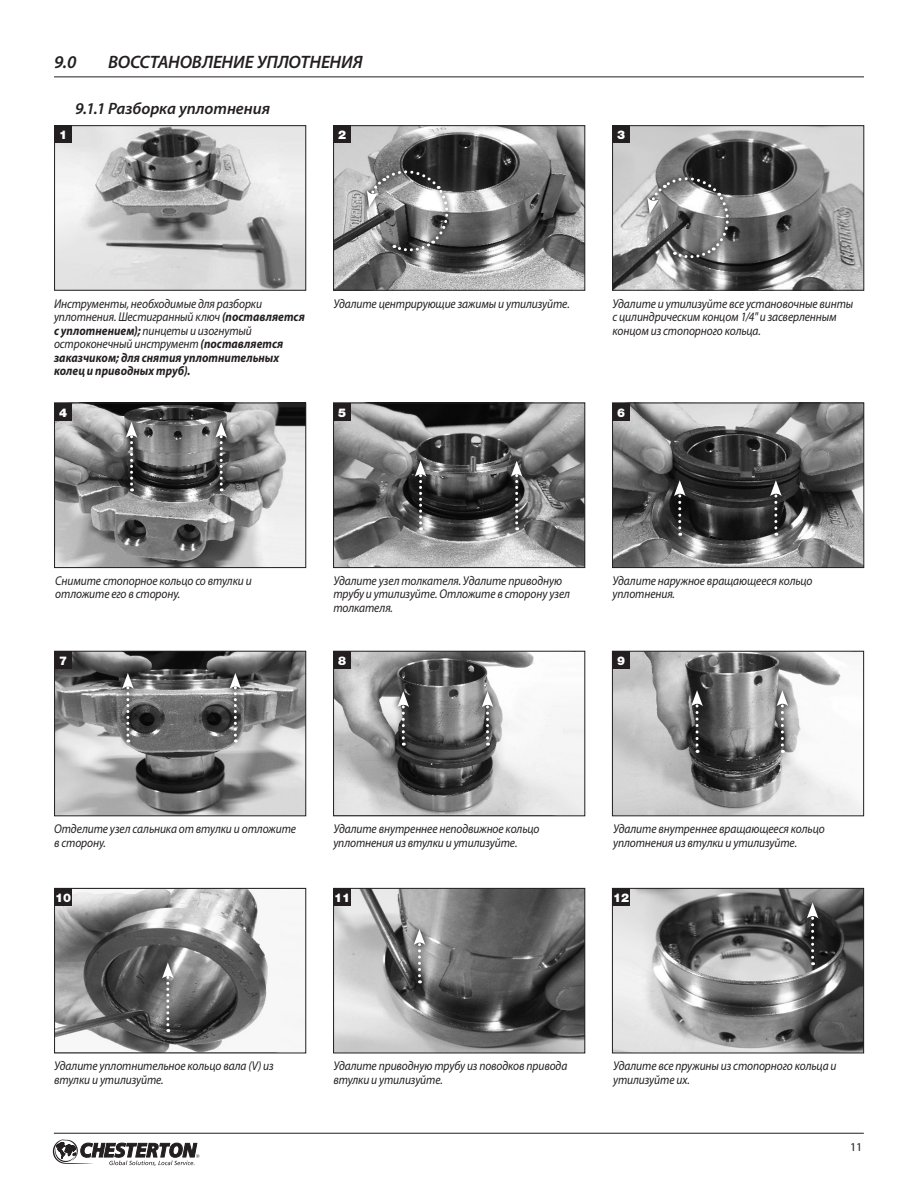
<style>
.page{position:relative;width:918px;height:1188px;background:#fff}
.page>*{position:absolute;margin:0;border:0;box-sizing:border-box;transform-origin:0 0}
.section_head{font:italic 600 18px "Myriad Pro";letter-spacing:-.005em;color:#231f20}
.Subhead{font:italic 600 16.5px "Myriad Pro";color:#231f20}
.ImageCations{font:italic 12.75px/13.5px "Myriad Pro";letter-spacing:-.01em;color:#231f20;scale:.9 1}
.t1{font:900 12px "Helvetica Neue LT Std";color:#fff}
.t2{font:12px "Myriad Pro";color:#231f20}
.s1{font-weight:700}
</style>
<div class="page">
<svg style="left:53px;top:1139px;width:146px;height:27px"></svg>
<hr style="left:54px;top:1133px;width:810px;height:1px;background:#231f20">
<hr style="left:54px;top:76px;width:810px;height:1px;background:#231f20">
<img style="left:56px;top:405px;width:248px;height:161px">
<div style="left:54px;top:403px;width:252px;height:165px;border:1px solid #231f20"></div>
<img style="left:56px;top:653px;width:248px;height:161px">
<div style="left:54px;top:651px;width:252px;height:165px;border:1px solid #231f20"></div>
<img style="left:56px;top:890px;width:248px;height:161px">
<div style="left:54px;top:888px;width:252px;height:165px;border:1px solid #231f20"></div>
<img style="left:56px;top:127px;width:248px;height:162px">
<div style="left:54px;top:125px;width:252px;height:166px;border:1px solid #231f20"></div>
<div style="left:54px;top:403px;width:18px;height:18px;background:#231f20"></div>
<div style="left:54px;top:651px;width:18px;height:18px;background:#231f20"></div>
<div style="left:54px;top:888px;width:18px;height:18px;background:#231f20"></div>
<div style="left:54px;top:125px;width:18px;height:18px;background:#231f20"></div>
<img style="left:335px;top:405px;width:248px;height:161px">
<div style="left:333px;top:403px;width:252px;height:165px;border:1px solid #231f20"></div>
<img style="left:335px;top:653px;width:248px;height:161px">
<div style="left:333px;top:651px;width:252px;height:165px;border:1px solid #231f20"></div>
<img style="left:335px;top:890px;width:248px;height:161px">
<div style="left:333px;top:888px;width:252px;height:165px;border:1px solid #231f20"></div>
<img style="left:335px;top:127px;width:248px;height:162px">
<div style="left:333px;top:125px;width:252px;height:166px;border:1px solid #231f20"></div>
<div style="left:333px;top:403px;width:18px;height:18px;background:#231f20"></div>
<div style="left:333px;top:651px;width:18px;height:18px;background:#231f20"></div>
<div style="left:333px;top:888px;width:18px;height:18px;background:#231f20"></div>
<div style="left:333px;top:125px;width:18px;height:18px;background:#231f20"></div>
<img style="left:614px;top:405px;width:248px;height:161px">
<div style="left:612px;top:403px;width:252px;height:165px;border:1px solid #231f20"></div>
<img style="left:614px;top:127px;width:248px;height:162px">
<div style="left:612px;top:125px;width:252px;height:166px;border:1px solid #231f20"></div>
<div style="left:612px;top:403px;width:18px;height:18px;background:#231f20"></div>
<div style="left:612px;top:125px;width:18px;height:18px;background:#231f20"></div>
<img style="left:614px;top:653px;width:248px;height:161px">
<div style="left:612px;top:651px;width:252px;height:165px;border:1px solid #231f20"></div>
<img style="left:614px;top:890px;width:248px;height:161px">
<div style="left:612px;top:888px;width:252px;height:165px;border:1px solid #231f20"></div>
<div style="left:612px;top:651px;width:18px;height:18px;background:#231f20"></div>
<div style="left:612px;top:888px;width:18px;height:18px;background:#231f20"></div>
<svg style="left:119px;top:416px;width:25px;height:82px"></svg>
<svg style="left:126px;top:422px;width:11px;height:69px"></svg>
<svg style="left:209px;top:416px;width:25px;height:82px"></svg>
<svg style="left:215px;top:422px;width:12px;height:69px"></svg>
<svg style="left:115px;top:667px;width:25px;height:82px"></svg>
<svg style="left:122px;top:673px;width:12px;height:69px"></svg>
<svg style="left:223px;top:667px;width:25px;height:82px"></svg>
<svg style="left:229px;top:673px;width:12px;height:69px"></svg>
<svg style="left:155px;top:956px;width:25px;height:83px"></svg>
<svg style="left:162px;top:963px;width:12px;height:69px"></svg>
<svg style="left:391px;top:685px;width:25px;height:67px"></svg>
<svg style="left:397px;top:691px;width:12px;height:55px"></svg>
<svg style="left:475px;top:685px;width:25px;height:67px"></svg>
<svg style="left:482px;top:691px;width:11px;height:55px"></svg>
<svg style="left:407px;top:923px;width:25px;height:67px"></svg>
<svg style="left:414px;top:929px;width:11px;height:54px"></svg>
<svg style="left:685px;top:684px;width:24px;height:76px"></svg>
<svg style="left:691px;top:690px;width:12px;height:63px"></svg>
<svg style="left:770px;top:684px;width:25px;height:76px"></svg>
<svg style="left:777px;top:690px;width:11px;height:63px"></svg>
<svg style="left:800px;top:896px;width:25px;height:76px"></svg>
<svg style="left:807px;top:903px;width:11px;height:62px"></svg>
<svg style="left:408px;top:455px;width:25px;height:82px"></svg>
<svg style="left:415px;top:461px;width:11px;height:69px"></svg>
<svg style="left:504px;top:455px;width:25px;height:82px"></svg>
<svg style="left:511px;top:461px;width:12px;height:69px"></svg>
<svg style="left:667px;top:474px;width:25px;height:68px"></svg>
<svg style="left:674px;top:480px;width:12px;height:56px"></svg>
<svg style="left:763px;top:474px;width:25px;height:68px"></svg>
<svg style="left:770px;top:480px;width:12px;height:56px"></svg>
<svg style="left:361px;top:165px;width:92px;height:92px;background:#7d7d7d"></svg>
<svg style="left:367px;top:168px;width:83px;height:83px;background:#818181"></svg>
<svg style="left:642px;top:172px;width:92px;height:91px"></svg>
<svg style="left:647px;top:175px;width:84px;height:83px;background:#828282"></svg>
<p class="section_head" style="left:54px;top:50px;width:24px">9.0</p>
<p class="section_head" style="left:108px;top:50px;width:256px">ВОССТАНОВЛЕНИЕ УПЛОТНЕНИЯ</p>
<p class="Subhead" style="left:75px;top:98px;width:197px">9.1.1 Разборка уплотнения</p>
<p class="t1" style="left:59px;top:128px;width:10px">1</p>
<p class="t1" style="left:338px;top:128px;width:10px">2</p>
<p class="t1" style="left:617px;top:128px;width:10px">3</p>
<p class="ImageCations" style="left:54px;top:296px;width:280px">Инструменты, необходимые для разборки уплотнения. Шестигранный ключ <span class="s1">(поставляется с уплотнением);</span> пинцеты и изогнутый остроконечный инструмент <span class="s1">(поставляется заказчиком; для снятия уплотнительных колец и приводных труб).</span></p>
<p class="t1" style="left:59px;top:405px;width:10px">4</p>
<p class="ImageCations" style="left:333px;top:296px;width:264px">Удалите центрирующие зажимы и утилизуйте.</p>
<p class="t1" style="left:338px;top:405px;width:10px">5</p>
<p class="ImageCations" style="left:613px;top:296px;width:269px">Удалите и утилизуйте все установочные винты с цилиндрическим концом 1/4" и засверленным концом из стопорного кольца.</p>
<p class="t1" style="left:617px;top:405px;width:10px">6</p>
<p class="ImageCations" style="left:55px;top:574px;width:220px">Снимите стопорное кольцо со втулки и отложите его в сторону.</p>
<p class="t1" style="left:59px;top:653px;width:10px">7</p>
<p class="ImageCations" style="left:333px;top:574px;width:265px">Удалите узел толкателя. Удалите приводную трубу и утилизуйте. Отложите в сторону узел толкателя.</p>
<p class="t1" style="left:338px;top:653px;width:10px">8</p>
<p class="ImageCations" style="left:613px;top:574px;width:224px">Удалите наружное вращающееся кольцо уплотнения.</p>
<p class="t1" style="left:617px;top:653px;width:10px">9</p>
<p class="ImageCations" style="left:54px;top:822px;width:270px">Отделите узел сальника от втулки и отложите в сторону.</p>
<p class="t1" style="left:55px;top:891px;width:18px">10</p>
<p class="ImageCations" style="left:333px;top:822px;width:231px">Удалите внутреннее неподвижное кольцо уплотнения из втулки и утилизуйте.</p>
<p class="t1" style="left:334px;top:891px;width:18px">11</p>
<p class="ImageCations" style="left:613px;top:822px;width:237px">Удалите внутреннее вращающееся кольцо уплотнения из втулки и утилизуйте.</p>
<p class="t1" style="left:613px;top:891px;width:18px">12</p>
<p class="ImageCations" style="left:54px;top:1059px;width:245px">Удалите уплотнительное кольцо вала (V) из втулки и утилизуйте.</p>
<p class="ImageCations" style="left:333px;top:1059px;width:261px">Удалите приводную трубу из поводков привода втулки и утилизуйте.</p>
<p class="ImageCations" style="left:613px;top:1059px;width:250px">Удалите все пружины из стопорного кольца и утилизуйте их.</p>
<p class="t2" style="left:850px;top:1140px;width:14px">11</p>
</div>
